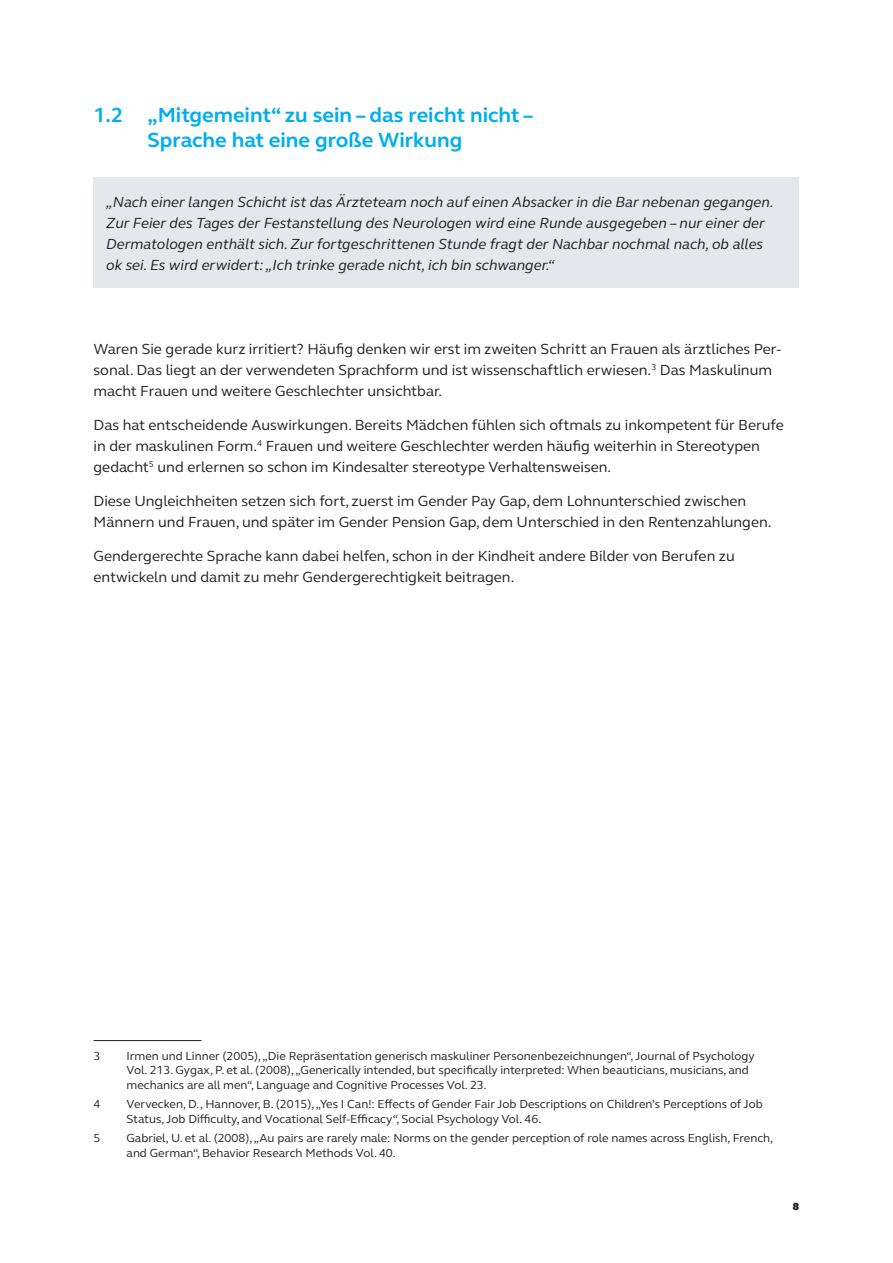
<style>
.page{position:relative;width:893px;height:1263px;background:#fff}
.page>*{position:absolute;margin:0;border:0;box-sizing:border-box;transform-origin:0 0}
.t1{font:700 21px/25.2px "FS Elliot Pro";color:#00aeef}
.t2{font:15px/21px "FS Elliot Pro";color:#231f20}
.t3{font:italic 15px/21px "FS Elliot Pro";color:#231f20}
.t4{font:800 13.5px "FS Elliot Pro";color:#231f20}
.t5{font:12px/14.4px "FS Elliot Pro";color:#231f20}
</style>
<div class="page">
<div style="left:94px;top:177px;width:705px;height:110px;background:#e4e8ed"></div>
<hr style="left:94px;top:1040px;width:108px;height:1px;background:#231f20">
<h1 class="t1" style="left:148px;top:102px;width:387px;text-indent:-54px">1.2 „Mitgemeint“ zu sein – das reicht nicht –<br>Sprache hat eine große Wirkung</h1>
<p class="t3" style="left:106px;top:191px;width:669px">„Nach einer langen Schicht ist das Ärzteteam noch auf einen Absacker in die Bar nebenan gegangen.<br>Zur Feier des Tages der Festanstellung des Neurologen wird eine Runde ausgegeben – nur einer der Dermatologen enthält sich. Zur fortgeschrittenen Stunde fragt der Nachbar nochmal nach, ob alles ok sei. Es wird erwidert: „Ich trinke gerade nicht, ich bin schwanger.“</p>
<p class="t2" style="left:94px;top:338px;width:689px">Waren Sie gerade kurz irritiert? Häufig denken wir erst im zweiten Schritt an Frauen als ärztliches Per&shy;sonal. Das liegt an der verwendeten Sprachform und ist wissenschaftlich erwiesen.<sup>3</sup> Das Maskulinum macht Frauen und weitere Geschlechter unsichtbar.</p>
<p class="t2" style="left:94px;top:414px;width:692px">Das hat entscheidende Auswirkungen. Bereits Mädchen fühlen sich oftmals zu inkompetent für Berufe in der maskulinen Form.<sup>4</sup> Frauen und weitere Geschlechter werden häufig weiterhin in Stereotypen gedacht<sup>5</sup> und erlernen so schon im Kindesalter stereotype Verhaltensweisen.</p>
<p class="t2" style="left:94px;top:490px;width:679px">Diese Ungleichheiten setzen sich fort, zuerst im Gender Pay Gap, dem Lohnunterschied zwischen<br>Männern und Frauen, und später im Gender Pension Gap, dem Unterschied in den Rentenzahlungen.</p>
<p class="t2" style="left:94px;top:545px;width:643px">Gendergerechte Sprache kann dabei helfen, schon in der Kindheit andere Bilder von Berufen zu entwickeln und damit zu mehr Gendergerechtigkeit beitragen.</p>
<p class="t5" style="left:94px;top:1048px;width:8px">3</p>
<p class="t5" style="left:127px;top:1048px;width:630px">Irmen und Linner (2005), „Die Repräsentation generisch maskuliner Personenbezeichnungen“, Journal of Psychology<br>Vol. 213. Gygax, P. et al. (2008), „Generically intended, but specifically interpreted: When beauticians, musicians, and mechanics are all men“, Language and Cognitive Processes Vol. 23.</p>
<p class="t5" style="left:94px;top:1097px;width:8px">4</p>
<p class="t5" style="left:127px;top:1097px;width:638px">Vervecken, D., Hannover, B. (2015), „Yes I Can!: Effects of Gender Fair Job Descriptions on Children’s Perceptions of Job<br>Status, Job Difficulty, and Vocational Self-Efficacy“, Social Psychology Vol. 46.</p>
<p class="t5" style="left:94px;top:1131px;width:8px">5</p>
<p class="t5" style="left:127px;top:1131px;width:648px">Gabriel, U. et al. (2008), „Au pairs are rarely male: Norms on the gender perception of role names across English, French, and German“, Behavior Research Methods Vol. 40.</p>
<p class="t4" style="left:792px;top:1197px;width:9px">8</p>
</div>
